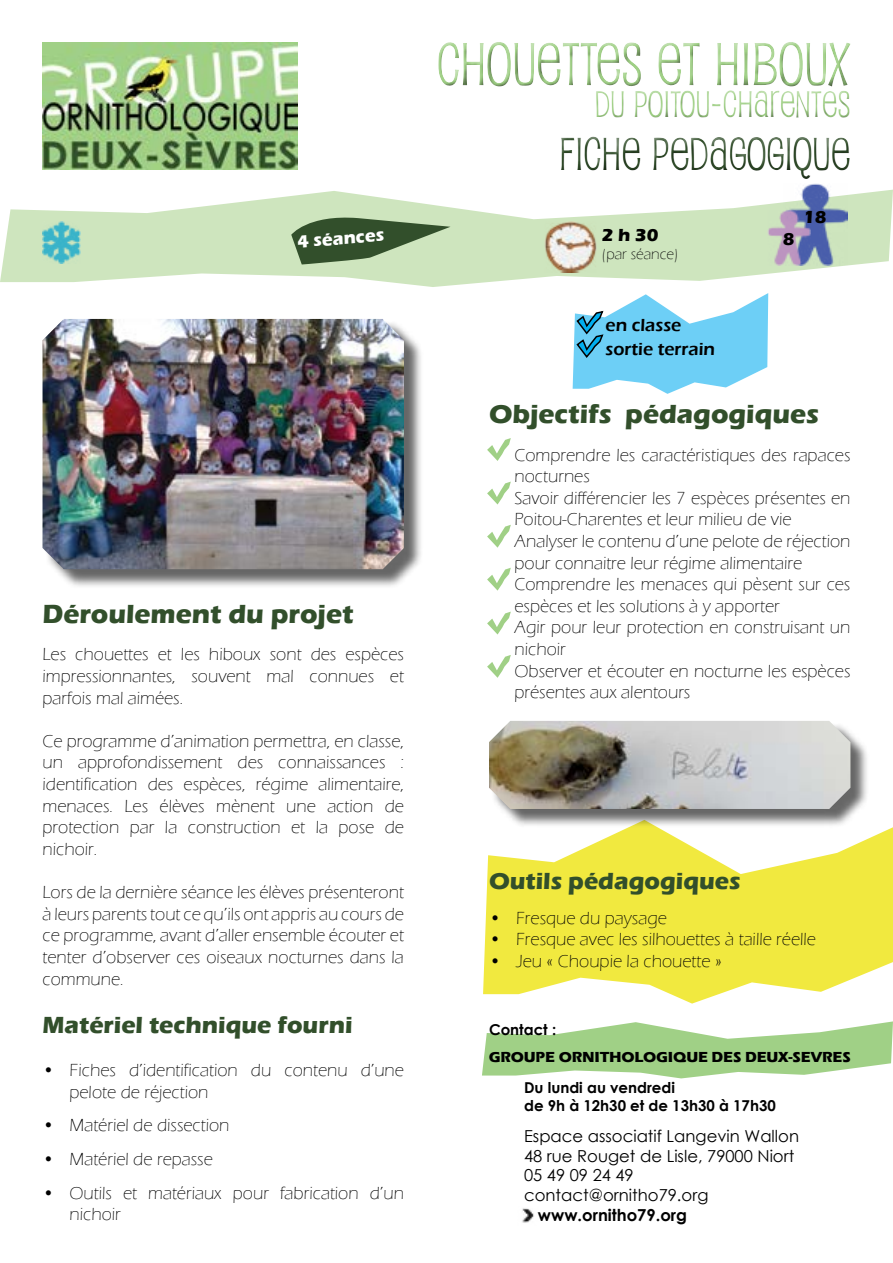
<style>
.page{position:relative;width:893px;height:1263px;background:#fff}
.page>*{position:absolute;margin:0;border:0;box-sizing:border-box;transform-origin:0 0}
.t1{font:58.5px "Pupcat";color:#a0d086}
.t2{font:45px "Pupcat";color:#324f2b}
.t3{font:36px "Pupcat";color:#a0d086}
.t4{font:700 27px "Eras ITC";color:#324f2b}
.t5{font:700 24px "Eras ITC";color:#324f2b}
.t6{font:300 18px/21.6px "Eras ITC";color:#000;text-align:justify}
.t7{font:600 18px/24px "Eras ITC";color:#000}
.t8{font:700 18px "Eras ITC";color:#fff}
.t9{font:700 18px "Eras ITC";color:#000}
.t10{font:16.5px/19.8px "Century Gothic";color:#000}
.t11{font:700 16.5px "Century Gothic";color:#000}
.t12{font:700 15px/18px "Century Gothic";color:#000}
.t13{font:700 15px "Eras ITC";color:#000}
.t14{font:300 15px "Eras ITC";color:#000}
</style>
<div class="page">
<svg style="left:483px;top:827px;width:410px;height:176px;fill:#f1e93f"></svg>
<svg style="left:0;top:190px;width:893px;height:97px;fill:#cee5be"></svg>
<svg style="left:482px;top:1021px;width:411px;height:57px"></svg>
<img style="left:43px;top:43px;width:255px;height:127px">
<div style="left:433px;top:36px;width:428px;height:61px;background:#000;opacity:.75"></div>
<div style="left:552px;top:133px;width:308px;height:57px;background:#000;opacity:.75"></div>
<img style="left:522px;top:1208px;width:12px;height:15px">
<svg style="left:291px;top:214px;width:159px;height:50px;background:#738e68"></svg>
<img style="left:43px;top:221px;width:37px;height:43px">
<img style="left:544px;top:221px;width:54px;height:51px">
<svg style="left:487px;top:438px;width:24px;height:23px"></svg>
<svg style="left:487px;top:482px;width:24px;height:22px"></svg>
<svg style="left:487px;top:525px;width:24px;height:23px"></svg>
<svg style="left:487px;top:568px;width:24px;height:23px"></svg>
<img style="left:783px;top:183px;width:64px;height:83px">
<img style="left:767px;top:211px;width:43px;height:55px">
<svg style="left:573px;top:293px;width:195px;height:101px"></svg>
<div style="left:45px;top:321px;width:378px;height:267px;background:#000;opacity:.6"></div>
<img style="left:43px;top:319px;width:361px;height:250px">
<svg style="left:487px;top:612px;width:24px;height:22px"></svg>
<svg style="left:487px;top:655px;width:24px;height:23px"></svg>
<div style="left:492px;top:723px;width:378px;height:105px;background:#000;opacity:.6"></div>
<img style="left:489px;top:721px;width:361px;height:88px">
<div style="left:585px;top:80px;width:273px;height:44px;background:#fff;opacity:.75"></div>
<div style="left:588px;top:85px;width:273px;height:44px;background:#fff"></div>
<p class="t8" style="left:296px;top:231px;width:89px;rotate:-5deg">4 séances</p>
<h3 class="t4" style="left:43px;top:598px;width:312px">Déroulement du projet</h3>
<p class="t6" style="left:43px;top:644px;width:363px">Les chouettes et les hiboux sont des espèces impressionnantes, souvent mal connues et parfois mal aimées.</p>
<p class="t6" style="left:43px;top:730px;width:363px">Ce programme d’animation permettra, en classe, un approfondissement des connaissances : identification des espèces, régime alimentaire, menaces. Les élèves mènent une action de protection par la construction et la pose de nichoir.</p>
<p class="t6" style="left:43px;top:881px;width:363px">Lors de la dernière séance les élèves présenteront à leurs parents tout ce qu’ils ont appris au cours de ce programme, avant d’aller ensemble écouter et tenter d’observer ces oiseaux nocturnes dans la commune.</p>
<h3 class="t5" style="left:43px;top:1011px;width:311px">Matériel technique fourni</h3>
<p class="t6" style="left:70px;top:1059px;width:336px;text-indent:-27px">• Fiches d’identification du contenu d’une pelote de réjection</p>
<p class="t6" style="left:43px;top:1115px;width:188px">• Matériel de dissection</p>
<p class="t6" style="left:43px;top:1148px;width:172px">• Matériel de repasse</p>
<p class="t6" style="left:70px;top:1182px;width:336px;text-indent:-27px">• Outils et matériaux pour fabrication d’un nichoir</p>
<h1 class="t1" style="left:437px;top:28px;width:415px">CHOUETTES ET HIBOUX</h1>
<h3 class="t3" style="left:595px;top:82px;width:257px">DU POITOU-CHARENTES</h3>
<h2 class="t2" style="left:559px;top:126px;width:293px">FICHE PEDAGOGIQUE</h2>
<p class="t9" style="left:602px;top:225px;width:58px">2 h 30</p>
<p class="t14" style="left:602px;top:246px;width:78px">(par séance)</p>
<p class="t7" style="left:606px;top:313px;width:111px">en classe sortie terrain</p>
<p class="t9" style="left:783px;top:229px;width:13px">8</p>
<p class="t9" style="left:803px;top:207px;width:25px">18</p>
<h3 class="t4" style="left:489px;top:398px;width:332px">Objectifs pédagogiques</h3>
<p class="t6" style="left:514px;top:444px;width:337px;text-align:left">Comprendre les caractéristiques des rapaces nocturnes<br>Savoir différencier les 7 espèces présentes en Poitou-Charentes et leur milieu de vie Analyser le contenu d’une pelote de réjection pour connaitre leur régime alimentaire Comprendre les menaces qui pèsent sur ces espèces et les solutions à y apporter<br>Agir pour leur protection en construisant un nichoir<br>Observer et écouter en nocturne les espèces présentes aux alentours</p>
<h3 class="t5" style="left:489px;top:867px;width:253px">Outils pédagogiques</h3>
<p class="t6" style="left:489px;top:907px;width:179px">• Fresque du paysage</p>
<p class="t6" style="left:489px;top:929px;width:328px">• Fresque avec les silhouettes à taille réelle</p>
<p class="t6" style="left:489px;top:950px;width:234px">• Jeu « Choupie la chouette »</p>
<p class="t12" style="left:489px;top:1020px;width:69px">Contact :</p>
<p class="t13" style="left:489px;top:1048px;width:364px">GROUPE ORNITHOLOGIQUE DES DEUX-SEVRES</p>
<p class="t12" style="left:524px;top:1078px;width:253px">Du lundi au vendredi<br>de 9h à 12h30 et de 13h30 à 17h30</p>
<p class="t10" style="left:524px;top:1125px;width:276px">Espace associatif Langevin Wallon<br>48 rue Rouget de Lisle, 79000 Niort<br>05 49 09 24 49 contact@ornitho79.org</p>
<p class="t11" style="left:538px;top:1202px;width:151px">www.ornitho79.org</p>
</div>
